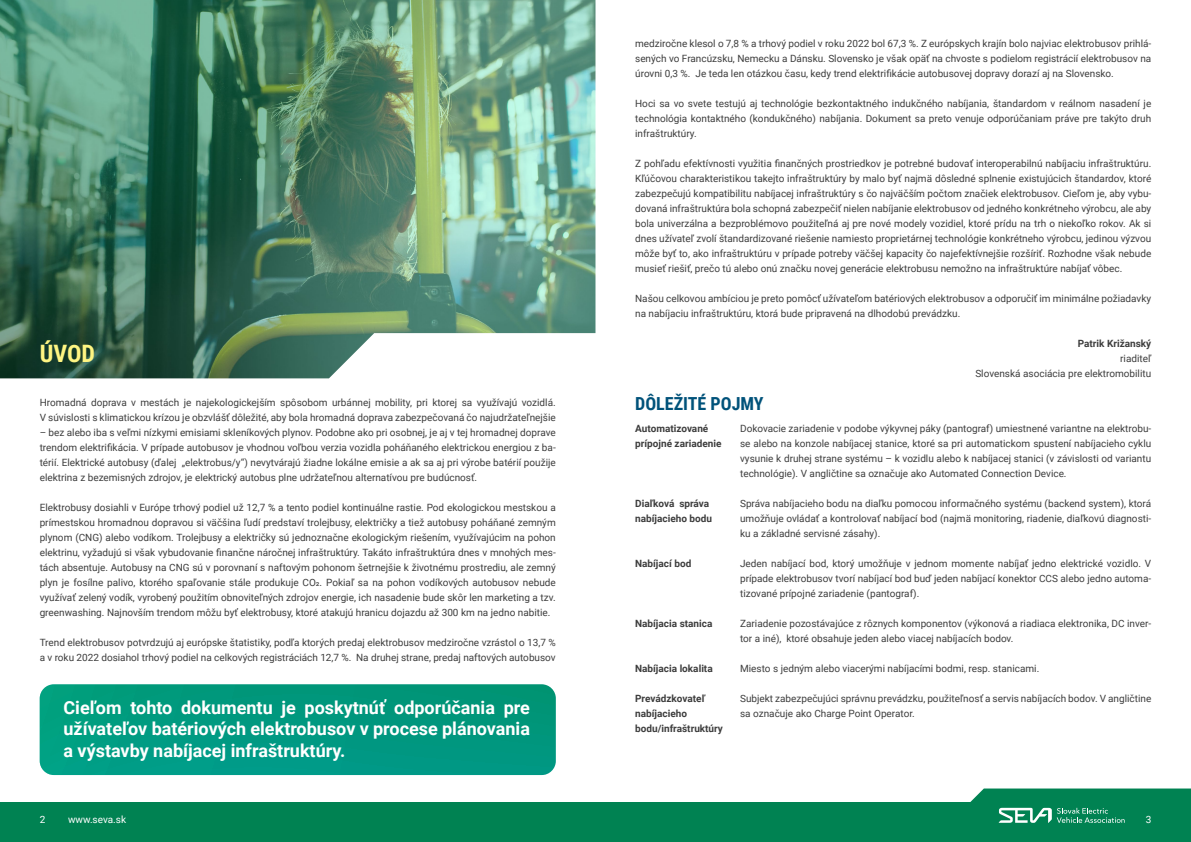
<style>
.page{position:relative;width:1191px;height:842px;background:#fff}
.page>*{position:absolute;margin:0;border:0;box-sizing:border-box;transform-origin:0 0}
.t1{font:700 24px "Roboto Condensed";color:#fff582}
.t2{font:700 18px/21.6px "Roboto";color:#fff;text-align:justify}
.t3{font:700 18px "Roboto Condensed";color:#00527a}
.t4{font:10px/15px "Roboto";color:#3d3d3d;text-align:justify}
.t5{font:700 10px/15px "Roboto";color:#3d3d3d}
.t6{font:10px "Roboto";color:#fff}
</style>
<div class="page">
<div style="left:0;top:802px;width:1191px;height:40px;background:#008252"></div>
<svg style="left:970px;top:788px;width:221px;height:35px"></svg>
<svg style="left:40px;top:684px;width:516px;height:91px;background:#019980"></svg>
<img style="left:0;top:0;width:595px;height:378px">
<h1 class="t1" style="left:40px;top:337px;width:57px">ÚVOD</h1>
<p class="t4" style="left:40px;top:394px;width:517px">Hromadná doprava v mestách je najekologickejším spôsobom urbánnej mobility, pri ktorej sa využívajú vozidlá.<br>V súvislosti s klimatickou krízou je obzvlášť dôležité, aby bola hromadná doprava zabezpečovaná čo najudržateľnejšie</p>
<p class="t4" style="left:40px;top:424px;width:517px">– bez alebo iba s veľmi nízkymi emisiami skleníkových plynov. Podobne ako pri osobnej, je aj v tej hromadnej doprave trendom elektrifikácia. V prípade autobusov je vhodnou voľbou verzia vozidla poháňaného elektrickou energiou z ba&shy;térií. Elektrické autobusy (ďalej „elektrobus/y“) nevytvárajú žiadne lokálne emisie a ak sa aj pri výrobe batérií použije elektrina z bezemisných zdrojov, je elektrický autobus plne udržateľnou alternatívou pre budúcnosť.</p>
<p class="t4" style="left:40px;top:499px;width:517px">Elektrobusy dosiahli v Európe trhový podiel už 12,7 % a tento podiel kontinuálne rastie. Pod ekologickou mestskou a prímestskou hromadnou dopravou si väčšina ľudí predstaví trolejbusy, električky a tiež autobusy poháňané zemným plynom (CNG) alebo vodíkom. Trolejbusy a električky sú jednoznačne ekologickým riešením, využívajúcim na pohon elektrinu, vyžadujú si však vybudovanie finančne náročnej infraštruktúry. Takáto infraštruktúra dnes v mnohých mes&shy;tách absentuje. Autobusy na CNG sú v porovnaní s naftovým pohonom šetrnejšie k životnému prostrediu, ale zemný plyn je fosílne palivo, ktorého spaľovanie stále produkuje CO2. Pokiaľ sa na pohon vodíkových autobusov nebude využívať zelený vodík, vyrobený použitím obnoviteľných zdrojov energie, ich nasadenie bude skôr len marketing a tzv. greenwashing. Najnovším trendom môžu byť elektrobusy, ktoré atakujú hranicu dojazdu až 300 km na jedno nabitie.</p>
<p class="t4" style="left:40px;top:634px;width:517px">Trend elektrobusov potvrdzujú aj európske štatistiky, podľa ktorých predaj elektrobusov medziročne vzrástol o 13,7 % a v roku 2022 dosiahol trhový podiel na celkových registráciách 12,7 %. Na druhej strane, predaj naftových autobusov</p>
<h2 class="t2" style="left:63px;top:696px;width:468px">Cieľom tohto dokumentu je poskytnúť odporúčania pre užívateľov batériových elektrobusov v procese plánovania a výstavby nabíjacej infraštruktúry.</h2>
<p class="t4" style="left:635px;top:36px;width:517px">medziročne klesol o 7,8 % a trhový podiel v roku 2022 bol 67,3 %. Z európskych krajín bolo najviac elektrobusov prihlá&shy;sených vo Francúzsku, Nemecku a Dánsku. Slovensko je však opäť na chvoste s podielom registrácií elektrobusov na úrovni 0,3 %. Je teda len otázkou času, kedy trend elektrifikácie autobusovej dopravy dorazí aj na Slovensko.</p>
<p class="t4" style="left:635px;top:96px;width:517px">Hoci sa vo svete testujú aj technológie bezkontaktného indukčného nabíjania, štandardom v reálnom nasadení je technológia kontaktného (kondukčného) nabíjania. Dokument sa preto venuje odporúčaniam práve pre takýto druh infraštruktúry.</p>
<p class="t4" style="left:635px;top:156px;width:517px">Z pohľadu efektívnosti využitia finančných prostriedkov je potrebné budovať interoperabilnú nabíjaciu infraštruktúru.<br>Kľúčovou charakteristikou takejto infraštruktúry by malo byť najmä dôsledné splnenie existujúcich štandardov, ktoré zabezpečujú kompatibilitu nabíjacej infraštruktúry s čo najväčším počtom značiek elektrobusov. Cieľom je, aby vybu&shy;dovaná infraštruktúra bola schopná zabezpečiť nielen nabíjanie elektrobusov od jedného konkrétneho výrobcu, ale aby bola univerzálna a bezproblémovo použiteľná aj pre nové modely vozidiel, ktoré prídu na trh o niekoľko rokov. Ak si dnes užívateľ zvolí štandardizované riešenie namiesto proprietárnej technológie konkrétneho výrobcu, jedinou výzvou môže byť to, ako infraštruktúru v prípade potreby väčšej kapacity čo najefektívnejšie rozšíriť. Rozhodne však nebude musieť riešiť, prečo tú alebo onú značku novej generácie elektrobusu nemožno na infraštruktúre nabíjať vôbec.</p>
<p class="t4" style="left:635px;top:291px;width:517px">Našou celkovou ambíciou je preto pomôcť užívateľom batériových elektrobusov a odporučiť im minimálne požiadavky na nabíjaciu infraštruktúru, ktorá bude pripravená na dlhodobú prevádzku.</p>
<p class="t5" style="left:1077px;top:336px;width:75px">Patrik Križanský</p>
<p class="t4" style="left:975px;top:351px;width:177px;text-align:right">riaditeľ<br>Slovenská asociácia pre elektromobilitu</p>
<h2 class="t3" style="left:635px;top:390px;width:130px">DÔLEŽITÉ POJMY</h2>
<p class="t5" style="left:635px;top:420px;width:88px">Automatizované prípojné zariadenie</p>
<p class="t5" style="left:635px;top:495px;width:78px">Diaľková správa nabíjacieho bodu</p>
<p class="t5" style="left:635px;top:555px;width:58px">Nabíjací bod</p>
<p class="t5" style="left:635px;top:615px;width:79px">Nabíjacia stanica</p>
<p class="t5" style="left:635px;top:660px;width:79px">Nabíjacia lokalita</p>
<p class="t5" style="left:635px;top:690px;width:89px">Prevádzkovateľ nabíjacieho bodu/infraštruktúry</p>
<p class="t4" style="left:740px;top:420px;width:413px">Dokovacie zariadenie v podobe výkyvnej páky (pantograf) umiestnené variantne na elektrobu&shy;se alebo na konzole nabíjacej stanice, ktoré sa pri automatickom spustení nabíjacieho cyklu vysunie k druhej strane systému – k vozidlu alebo k nabíjacej stanici (v závislosti od variantu technológie). V angličtine sa označuje ako Automated Connection Device.</p>
<p class="t4" style="left:740px;top:495px;width:413px">Správa nabíjacieho bodu na diaľku pomocou informačného systému (backend system), ktorá umožňuje ovládať a kontrolovať nabíjací bod (najmä monitoring, riadenie, diaľkovú diagnosti&shy;ku a základné servisné zásahy).</p>
<p class="t4" style="left:740px;top:555px;width:413px">Jeden nabíjací bod, ktorý umožňuje v jednom momente nabíjať jedno elektrické vozidlo. V prípade elektrobusov tvorí nabíjací bod buď jeden nabíjací konektor CCS alebo jedno automa&shy;tizované prípojné zariadenie (pantograf).</p>
<p class="t4" style="left:740px;top:615px;width:413px">Zariadenie pozostávajúce z rôznych komponentov (výkonová a riadiaca elektronika, DC inver&shy;tor a iné), ktoré obsahuje jeden alebo viacej nabíjacích bodov.</p>
<p class="t4" style="left:740px;top:660px;width:301px">Miesto s jedným alebo viacerými nabíjacími bodmi, resp. stanicami.</p>
<p class="t4" style="left:740px;top:690px;width:413px">Subjekt zabezpečujúci správnu prevádzku, použiteľnosť a servis nabíjacích bodov. V angličtine sa označuje ako Charge Point Operator.</p>
<p class="t6" style="left:40px;top:812px;width:7px">2</p>
<p class="t6" style="left:68px;top:812px;width:60px">www.seva.sk</p>
<p class="t6" style="left:1145px;top:812px;width:7px">3</p>
</div>
